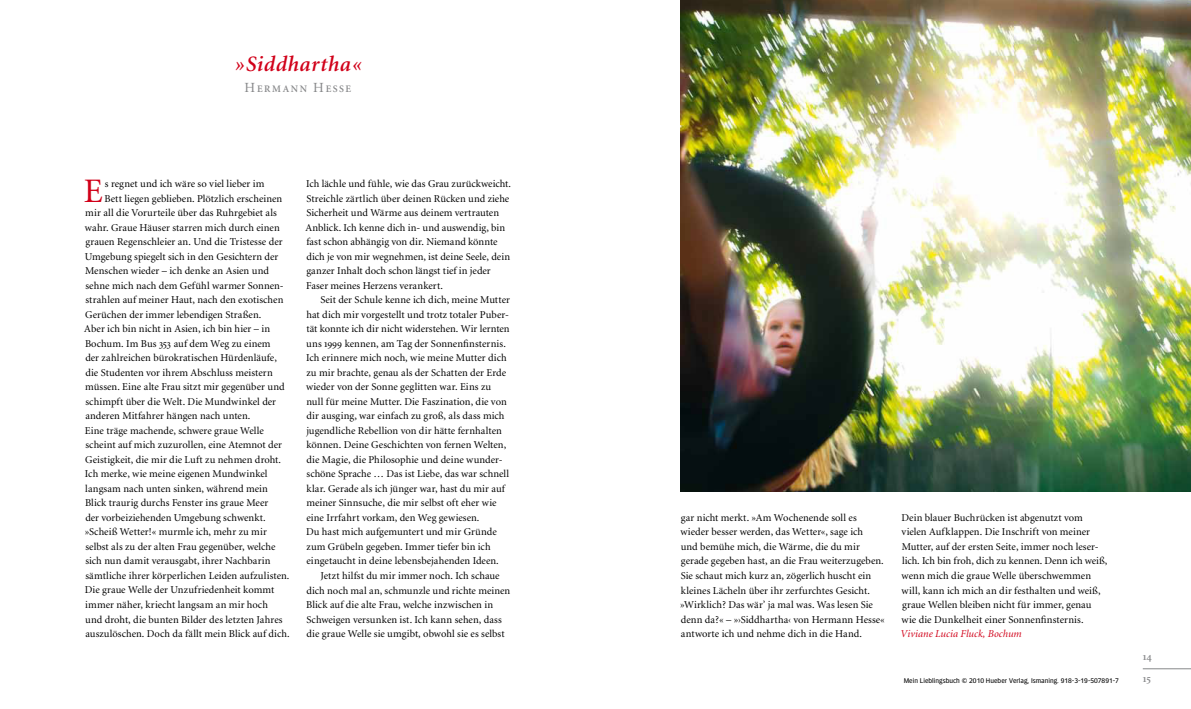
<style>
.page{position:relative;width:1191px;height:709px;background:#fff}
.page>*{position:absolute;margin:0;border:0;box-sizing:border-box;transform-origin:0 0}
.t1{font:34.4px "Minion";color:#d10019}
.t2{font:italic 600 22px "Minion";letter-spacing:.03em;color:#d10019}
.t3{font:600 11px/22px "Minion Exp";color:#87888a}
.t4{font:10.5px/14.5px "Minion";color:#000}
.t5{font:italic 10.5px "Minion";letter-spacing:.005em;color:#d10019}
.t6{font:600 10px "Minion";letter-spacing:.15em;color:#87888a}
.t7{font:7px "Forward Sans";color:#000}
.s1{font-weight:400;font-size:14px}
.s2{font-family:"Minion Exp"}
</style>
<div class="page">
<hr style="left:1142px;top:668px;width:48px;height:1px;background:#87888a">
<img style="left:680px;top:0;width:510px;height:492px">
<h2 class="t2" style="left:234px;top:56px;width:128px">»Siddhartha «</h2>
<p class="t6" style="left:244px;top:85px;width:108px"><span class="s1">H</span>ERMANN <span class="s1">H</span>ESSE</p>
<h1 class="t1" style="left:84px;top:177px;width:21px">E</h1>
<p class="t4" style="left:105px;top:177px;width:161px">s regnet und ich wäre so viel lieber im</p>
<p class="t4" style="left:104px;top:192px;width:179px">Bett liegen geblieben. Plötzlich erscheinen</p>
<p class="t4" style="left:85px;top:206px;width:193px">mir all die Vorurteile über das Ruhrgebiet als</p>
<p class="t4" style="left:85px;top:221px;width:196px">wahr. Graue Häuser starren mich durch einen</p>
<p class="t4" style="left:85px;top:235px;width:199px">grauen Regenschleier an. Und die Tristesse der</p>
<p class="t4" style="left:85px;top:250px;width:195px">Umgebung spiegelt sich in den Gesichtern der</p>
<p class="t4" style="left:85px;top:264px;width:185px">Menschen wieder – ich denke an Asien und</p>
<p class="t4" style="left:85px;top:279px;width:200px">sehne mich nach dem Gefühl warmer Sonnen-</p>
<p class="t4" style="left:85px;top:293px;width:199px">strahlen auf meiner Haut, nach den exotischen</p>
<p class="t4" style="left:85px;top:308px;width:178px">Gerüchen der immer lebendigen Straßen.</p>
<p class="t4" style="left:84px;top:322px;width:187px">Aber ich bin nicht in Asien, ich bin hier – in</p>
<p class="t4" style="left:85px;top:337px;width:187px">Bochum. Im Bus <span class="s2">353</span> auf dem Weg zu einem</p>
<p class="t4" style="left:85px;top:351px;width:193px">der zahlreichen bürokratischen Hürdenläufe,</p>
<p class="t4" style="left:85px;top:366px;width:189px">die Studenten vor ihrem Abschluss meistern</p>
<p class="t4" style="left:85px;top:380px;width:201px">müssen. Eine alte Frau sitzt mir gegenüber und</p>
<p class="t4" style="left:85px;top:395px;width:192px">schimpft über die Welt. Die Mundwinkel der</p>
<p class="t4" style="left:85px;top:409px;width:166px">anderen Mitfahrer hängen nach unten.</p>
<p class="t4" style="left:85px;top:424px;width:180px">Eine träge machende, schwere graue Welle</p>
<p class="t4" style="left:85px;top:438px;width:198px">scheint auf mich zuzurollen, eine Atemnot der</p>
<p class="t4" style="left:85px;top:453px;width:197px">Geistigkeit, die mir die Luft zu nehmen droht.</p>
<p class="t4" style="left:85px;top:467px;width:184px">Ich merke, wie meine eigenen Mundwinkel</p>
<p class="t4" style="left:85px;top:482px;width:184px">langsam nach unten sinken, während mein</p>
<p class="t4" style="left:85px;top:496px;width:185px">Blick traurig durchs Fenster ins graue Meer</p>
<p class="t4" style="left:85px;top:511px;width:182px">der vorbeiziehenden Umgebung schwenkt.</p>
<p class="t4" style="left:85px;top:525px;width:184px">»Scheiß Wetter!« murmle ich, mehr zu mir</p>
<p class="t4" style="left:85px;top:540px;width:192px">selbst als zu der alten Frau gegenüber, welche</p>
<p class="t4" style="left:85px;top:554px;width:187px">sich nun damit verausgabt, ihrer Nachbarin</p>
<p class="t4" style="left:85px;top:569px;width:205px">sämtliche ihrer körperlichen Leiden aufzulisten.</p>
<p class="t4" style="left:85px;top:583px;width:191px">Die graue Welle der Unzufriedenheit kommt</p>
<p class="t4" style="left:85px;top:598px;width:184px">immer näher, kriecht langsam an mir hoch</p>
<p class="t4" style="left:85px;top:612px;width:199px">und droht, die bunten Bilder des letzten Jahres</p>
<p class="t4" style="left:85px;top:627px;width:206px">auszulöschen. Doch da fällt mein Blick auf dich.</p>
<p class="t4" style="left:305px;top:177px;width:207px">Ich lächle und fühle, wie das Grau zurückweicht.<br>Streichle zärtlich über deinen Rücken und ziehe Sicherheit und Wärme aus deinem vertrauten Anblick. Ich kenne dich in- und auswendig, bin fast schon abhängig von dir. Niemand könnte dich je von mir wegnehmen, ist deine Seele, dein ganzer Inhalt doch schon längst tief in jeder Faser meines Herzens verankert.</p>
<p class="t4" style="left:306px;top:293px;width:205px;text-indent:14px">Seit der Schule kenne ich dich, meine Mutter hat dich mir vorgestellt und trotz totaler Puber&shy;tät konnte ich dir nicht widerstehen. Wir lernten uns <span class="s2">1999</span> kennen, am Tag der Sonnenfinsternis.<br>Ich erinnere mich noch, wie meine Mutter dich zu mir brachte, genau als der Schatten der Erde wieder von der Sonne geglitten war. Eins zu null für meine Mutter. Die Faszination, die von dir ausging, war einfach zu groß, als dass mich jugendliche Rebellion von dir hätte fernhalten können. Deine Geschichten von fernen Welten, die Magie, die Philosophie und deine wunder&shy;schöne Sprache … Das ist Liebe, das war schnell klar. Gerade als ich jünger war, hast du mir auf meiner Sinnsuche, die mir selbst oft eher wie eine Irrfahrt vorkam, den Weg gewiesen.<br>Du hast mich aufgemuntert und mir Gründe zum Grübeln gegeben. Immer tiefer bin ich eingetaucht in deine lebensbejahenden Ideen.</p>
<p class="t4" style="left:306px;top:569px;width:205px;text-indent:14px">Jetzt hilfst du mir immer noch. Ich schaue dich noch mal an, schmunzle und richte meinen Blick auf die alte Frau, welche inzwischen in Schweigen versunken ist. Ich kann sehen, dass die graue Welle sie umgibt, obwohl sie es selbst</p>
<p class="t4" style="left:680px;top:511px;width:206px">gar nicht merkt. »Am Wochenende soll es wieder besser werden, das Wetter«, sage ich<br>und bemühe mich, die Wärme, die du mir gerade gegeben hast, an die Frau weiterzugeben.<br>Sie schaut mich kurz an, zögerlich huscht ein kleines Lächeln über ihr zerfurchtes Gesicht. »Wirklich? Das wär’ ja mal was. Was lesen Sie denn da?« – »›Siddhartha‹ von Hermann Hesse« antworte ich und nehme dich in die Hand.</p>
<p class="t4" style="left:901px;top:511px;width:207px">Dein blauer Buchrücken ist abgenutzt vom vielen Aufklappen. Die Inschrift von meiner Mutter, auf der ersten Seite, immer noch leser&shy;lich. Ich bin froh, dich zu kennen. Denn ich weiß, wenn mich die graue Welle überschwemmen will, kann ich mich an dir festhalten und weiß, graue Wellen bleiben nicht für immer, genau wie die Dunkelheit einer Sonnenfinsternis.</p>
<p class="t5" style="left:900px;top:629px;width:123px">Viviane Lucia Fluck, Bochum</p>
<p class="t7" style="left:903px;top:677px;width:217px">Mein Lieblingsbuch © 2010 Hueber Verlag, Ismaning. 918-3-19-507891-7</p>
<p class="t3" style="left:1142px;top:646px;width:11px">14<br>15</p>
</div>
